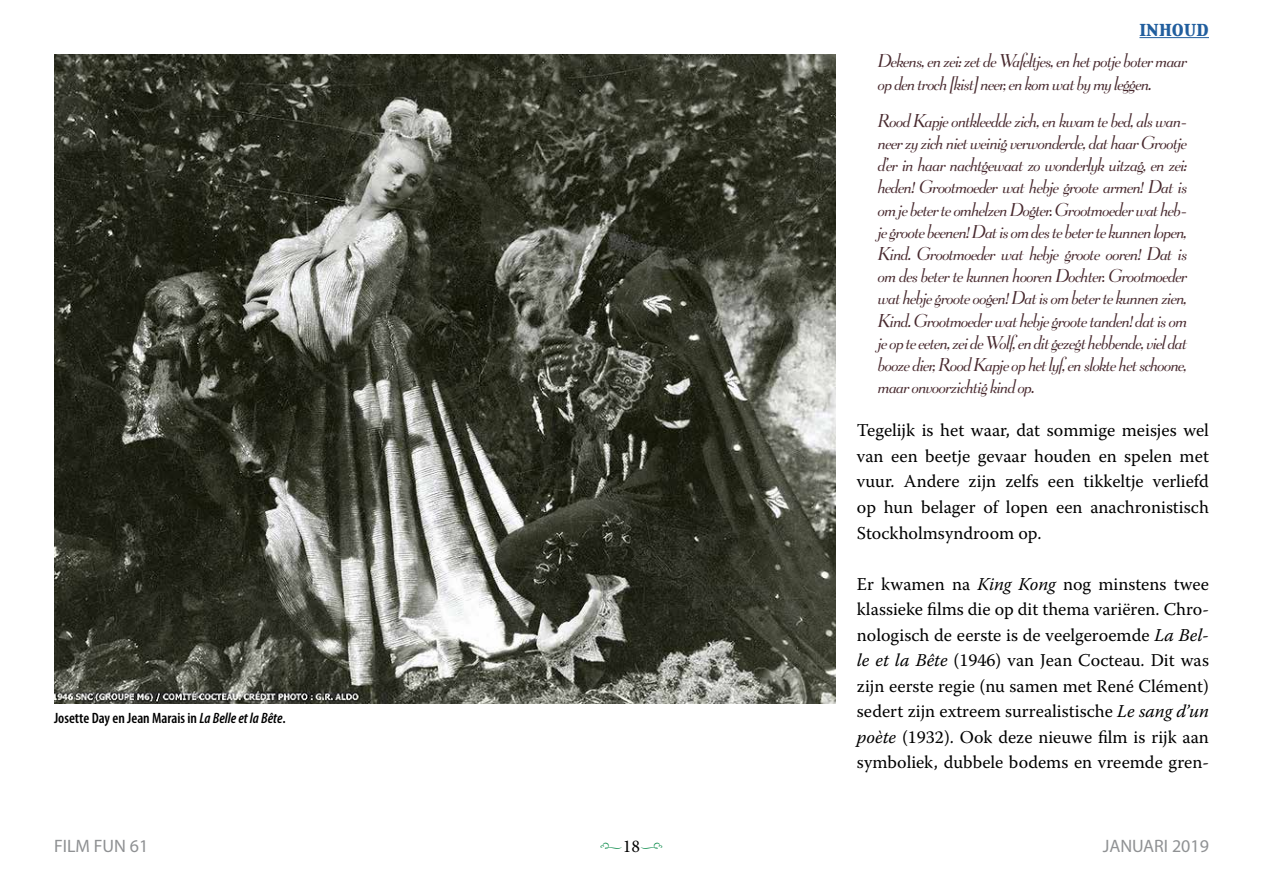
<style>
.page{position:relative;width:1263px;height:893px;background:#fff}
.page>*{position:absolute;margin:0;border:0;box-sizing:border-box;transform-origin:0 0}
.t1{font:italic 18px/22.2px "Be Lucian";letter-spacing:-.045em;color:#48292e}
.t2{font:18px/25.5px "Warnock Pro";color:#000;text-align:justify}
.t3{font:18px "Myriad Pro";color:#909294}
.t4{font:18px "Myriad Pro";color:#8f9193}
.t5{font:18px "Capitals";color:#215e9e}
.t6{font:18px "Type Embellishments One Let Plain";color:#008643}
.t7{font:600 condensed 15px "Myriad Pro";color:#000}
.s1{font-style:italic}
.s2{font-family:"Minion Pro";color:#000}
</style>
<div class="page">
<hr style="left:1139px;top:37px;width:70px;height:1px;background:#215e9e">
<img style="left:54px;top:54px;width:782px;height:650px">
<p class="t7" style="left:54px;top:709px;width:233px">Josette Day en Jean Marais in <span class="s1">La Belle et la Bête</span>.</p>
<p class="t5" style="left:1139px;top:16px;width:71px">INHOUD</p>
<p class="t1" style="left:878px;top:50px;width:311px">Dekens, en zei: zet de Wafeltjes, en het potje boter maar op den troch [kist] neer, en kom wat by my leggen.</p>
<p class="t1" style="left:878px;top:110px;width:311px;text-align:justify">Rood Kapje ontkleedde zich, en kwam te bed, als wan&shy;neer zy zich niet weinig verwonderde, dat haar Grootje d’er in haar nachtgewaat zo wonderlyk uitzag, en zei: heden! Grootmoeder wat hebje groote armen! Dat is om je beter te omhelzen Dogter. Grootmoeder wat heb&shy;je groote beenen! Dat is om des te beter te kunnen lopen, Kind. Grootmoeder wat hebje groote ooren! Dat is om des beter te kunnen hooren Dochter. Grootmoeder wat hebje groote oogen! Dat is om beter te kunnen zien, Kind. Grootmoeder wat hebje groote tanden! dat is om je op te eeten, zei de Wolf, en dit gezegt hebbende, viel dat booze dier, Rood Kapje op het lyf, en slokte het schoone, maar onvoorzichtig kind op.</p>
<p class="t2" style="left:857px;top:417px;width:354px">Tegelijk is het waar, dat sommige meisjes wel van een beetje gevaar houden en spelen met vuur. Andere zijn zelfs een tikkeltje verliefd op hun belager of lopen een anachronistisch Stockholmsyndroom op.</p>
<p class="t2" style="left:857px;top:570px;width:354px">Er kwamen na <span class="s1">King Kong</span> nog minstens twee klassieke films die op dit thema variëren. Chro&shy;nologisch de eerste is de veelgeroemde <span class="s1">La Bel&shy;le et la Bête</span> (1946) van Jean Cocteau. Dit was zijn eerste regie (nu samen met René Clément) sedert zijn extreem surrealistische <span class="s1">Le sang d’un poète</span> (1932). Ook deze nieuwe film is rijk aan symboliek, dubbele bodems en vreemde gren-</p>
<p class="t4" style="left:54px;top:835px;width:96px">FILM FUN 61</p>
<p class="t6" style="left:600px;top:839px;width:65px">i<span class="s2">18</span>j</p>
<p class="t3" style="left:1103px;top:835px;width:108px">JANUARI 2019</p>
</div>
